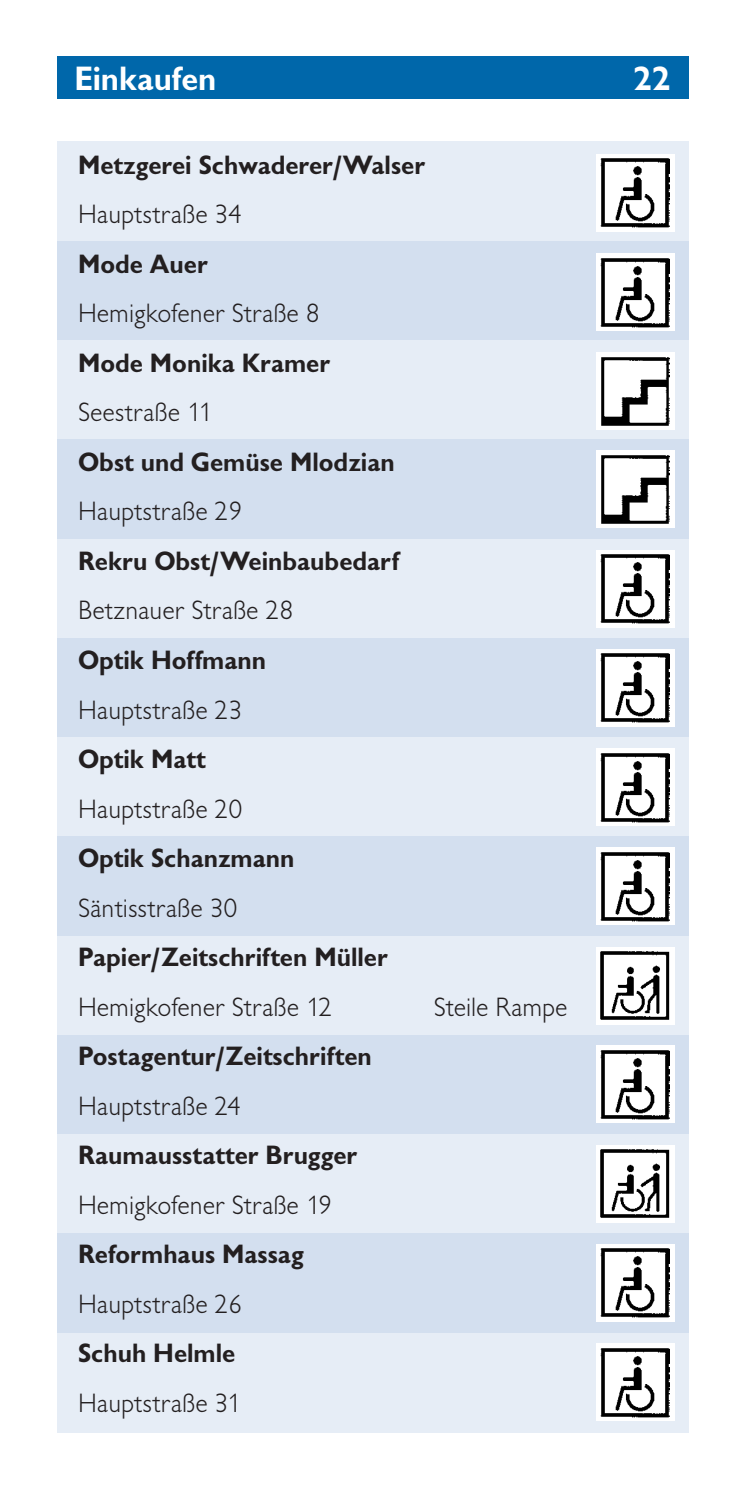
<style>
.page{position:relative;width:745px;height:1489px;background:#fff}
.page>*{position:absolute;margin:0;border:0;box-sizing:border-box;transform-origin:0 0}
.t1{font:700 35px "Giltus T";color:#fff}
.t2{font:700 27.5px "Giltus T";color:#231f20}
.t3{font:300 27.5px "Giltus T";color:#231f20}
</style>
<div class="page">
<div style="left:57px;top:57px;width:630px;height:42px;background:#0067aa"></div>
<div style="left:57px;top:241px;width:630px;height:99px;background:#d3dfef"></div>
<div style="left:57px;top:340px;width:630px;height:99px;background:#e6edf6"></div>
<div style="left:57px;top:439px;width:630px;height:100px;background:#d3dfef"></div>
<div style="left:57px;top:539px;width:630px;height:99px;background:#e6edf6"></div>
<div style="left:57px;top:638px;width:630px;height:99px;background:#d3dfef"></div>
<div style="left:57px;top:737px;width:630px;height:99px;background:#e6edf6"></div>
<div style="left:57px;top:836px;width:630px;height:99px;background:#d3dfef"></div>
<div style="left:57px;top:935px;width:630px;height:100px;background:#e6edf6"></div>
<div style="left:57px;top:1035px;width:630px;height:99px;background:#d3dfef"></div>
<div style="left:57px;top:1134px;width:630px;height:99px;background:#e6edf6"></div>
<div style="left:57px;top:1233px;width:630px;height:99px;background:#d3dfef"></div>
<div style="left:57px;top:1332px;width:630px;height:99px;background:#e6edf6"></div>
<div style="left:57px;top:142px;width:630px;height:99px;background:#e6edf6"></div>
<div style="left:595px;top:450px;width:78px;height:78px;background:#fff"></div>
<img style="left:601px;top:455px;width:68px;height:69px">
<div style="left:595px;top:549px;width:78px;height:78px;background:#fff"></div>
<img style="left:600px;top:554px;width:69px;height:69px">
<div style="left:595px;top:648px;width:78px;height:78px;background:#fff"></div>
<img style="left:600px;top:653px;width:69px;height:69px">
<div style="left:595px;top:748px;width:78px;height:78px;background:#fff"></div>
<img style="left:600px;top:753px;width:69px;height:69px">
<div style="left:595px;top:847px;width:78px;height:78px;background:#fff"></div>
<img style="left:600px;top:852px;width:69px;height:69px">
<div style="left:595px;top:946px;width:78px;height:78px;background:#fff"></div>
<img style="left:600px;top:951px;width:69px;height:69px">
<div style="left:595px;top:1045px;width:78px;height:78px;background:#fff"></div>
<img style="left:600px;top:1050px;width:69px;height:69px">
<div style="left:595px;top:1144px;width:78px;height:78px;background:#fff"></div>
<img style="left:600px;top:1149px;width:69px;height:69px">
<div style="left:595px;top:1243px;width:78px;height:78px;background:#fff"></div>
<img style="left:600px;top:1248px;width:69px;height:69px">
<svg style="left:596px;top:1343px;width:77px;height:77px"></svg>
<img style="left:600px;top:1346px;width:69px;height:70px">
<div style="left:595px;top:154px;width:78px;height:78px;background:#fff"></div>
<img style="left:600px;top:158px;width:69px;height:70px">
<div style="left:595px;top:253px;width:78px;height:78px;background:#fff"></div>
<img style="left:600px;top:258px;width:69px;height:69px">
<div style="left:595px;top:352px;width:78px;height:78px;background:#fff"></div>
<img style="left:601px;top:357px;width:68px;height:69px">
<p class="t1" style="left:74px;top:58px;width:143px">Einkaufen</p>
<p class="t1" style="left:633px;top:58px;width:38px">22</p>
<p class="t2" style="left:78px;top:148px;width:348px">Metzgerei Schwaderer/Walser</p>
<p class="t3" style="left:78px;top:198px;width:165px">Hauptstraße 34</p>
<p class="t2" style="left:78px;top:247px;width:131px">Mode Auer</p>
<p class="t3" style="left:78px;top:297px;width:243px">Hemigkofener Straße 8</p>
<p class="t2" style="left:78px;top:346px;width:253px">Mode Monika Kramer</p>
<p class="t3" style="left:78px;top:396px;width:135px">Seestraße 11</p>
<p class="t2" style="left:78px;top:445px;width:318px">Obst und Gemüse Mlodzian</p>
<p class="t3" style="left:78px;top:495px;width:166px">Hauptstraße 29</p>
<p class="t2" style="left:78px;top:544px;width:322px">Rekru Obst/Weinbaubedarf</p>
<p class="t3" style="left:78px;top:594px;width:217px">Betznauer Straße 28</p>
<p class="t2" style="left:78px;top:643px;width:189px">Optik Hoffmann</p>
<p class="t3" style="left:78px;top:693px;width:166px">Hauptstraße 23</p>
<p class="t2" style="left:78px;top:742px;width:129px">Optik Matt</p>
<p class="t3" style="left:78px;top:792px;width:166px">Hauptstraße 20</p>
<p class="t2" style="left:78px;top:841px;width:218px">Optik Schanzmann</p>
<p class="t3" style="left:78px;top:891px;width:161px">Säntisstraße 30</p>
<p class="t2" style="left:78px;top:940px;width:311px">Papier/Zeitschriften Müller</p>
<p class="t3" style="left:78px;top:990px;width:255px">Hemigkofener Straße 12</p>
<p class="t3" style="left:433px;top:990px;width:135px">Steile Rampe</p>
<p class="t2" style="left:78px;top:1039px;width:295px">Postagentur/Zeitschriften</p>
<p class="t3" style="left:78px;top:1089px;width:164px">Hauptstraße 24</p>
<p class="t2" style="left:78px;top:1138px;width:280px">Raumausstatter Brugger</p>
<p class="t3" style="left:78px;top:1188px;width:255px">Hemigkofener Straße 19</p>
<p class="t2" style="left:78px;top:1237px;width:227px">Reformhaus Massag</p>
<p class="t3" style="left:78px;top:1287px;width:166px">Hauptstraße 26</p>
<p class="t2" style="left:78px;top:1336px;width:159px">Schuh Helmle</p>
<p class="t3" style="left:78px;top:1386px;width:164px">Hauptstraße 31</p>
</div>
